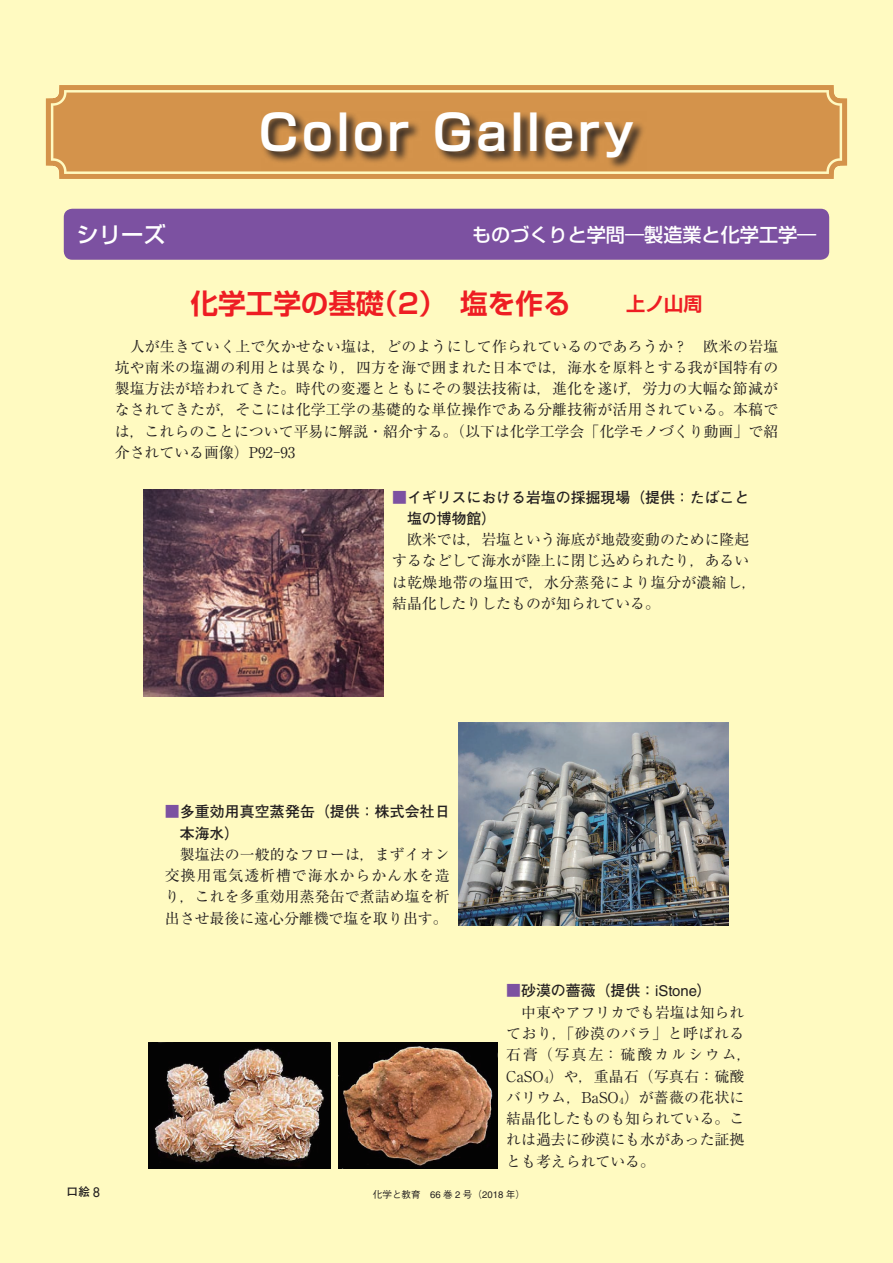
<style>
.page{position:relative;width:893px;height:1263px;background:#fffac1}
.page>*{position:absolute;margin:0;border:0;box-sizing:border-box;transform-origin:0 0}
.t1{font:700 48.9px "Shin Go Pr 6 De";letter-spacing:.075em;color:#fff}
.t2{font:700 27.6px "Shin Go Pr 6 De";color:#ee1d23}
.t3{font:500 22.35px "Shin Go Pr 6";color:#fff}
.t4{font:500 19.2px "Shin Go Pr 6";color:#fff}
.t5{font:14.85px/21.3px "Ryumin Pr 6";color:#231f20;text-align:justify}
.t6{font:700 14.85px/21.3px "Futo Go B101 Pr 6";color:#231f20}
.t7{font:700 11.7px "Futo Go B101 Pr 6";color:#231f20}
.t8{font:500 9.6px "Gothic BBB Pr 6";color:#231f20}
.s1{font-size:19.2px}
.s2{color:#7c51a1}
.s3{font-family:"Helvetica LT Std";font-weight:400}
.s4{font-family:"Futura Std";font-weight:500;font-size:12.75px}
</style>
<div class="page">
<svg style="left:46px;top:85px;width:801px;height:94px;background:#d79c55"></svg>
<svg style="left:261px;top:111px;width:385px;height:59px;background:#ac7840"></svg>
<img style="left:144px;top:489px;width:240px;height:207px">
<img style="left:458px;top:723px;width:270px;height:202px">
<img style="left:149px;top:1042px;width:181px;height:126px">
<img style="left:339px;top:1042px;width:159px;height:126px">
<div style="left:64px;top:209px;width:765px;height:51px;background:#7c51a1;border-radius:9px"></div>
<h1 class="t1" style="left:259px;top:92px;width:377px">Color Gallery</h1>
<h3 class="t3" style="left:77px;top:216px;width:91px">シリーズ</h3>
<p class="t4" style="left:472px;top:218px;width:346px">ものづくりと学問―製造業と化学工学―</p>
<h2 class="t2" style="left:190px;top:281px;width:514px">化学工学の基礎（2）　塩を作る　　<span class="s1">上ノ山周</span></h2>
<p class="t5" style="left:115px;top:334px;width:665px">　人が生きていく上で欠かせない塩は，どのようにして作られているのであろうか？　欧米の岩塩坑や南米の塩湖の利用とは異なり，四方を海で囲まれた日本では，海水を原料とする我が国特有の製塩方法が培われてきた。時代の変遷とともにその製法技術は，進化を遂げ，労力の大幅な節減がなされてきたが，そこには化学工学の基礎的な単位操作である分離技術が活用されている。本稿では，これらのことについて平易に解説・紹介する。（以下は化学工学会「化学モノづくり動画」で紹介されている画像）P92-93</p>
<p class="t6" style="left:407px;top:486px;width:344px;text-indent:-15px"><span class="s2">■</span>イギリスにおける岩塩の採掘現場（提供：たばこと塩の博物館）</p>
<p class="t5" style="left:392px;top:528px;width:366px;text-align:left">　欧米では，岩塩という海底が地殻変動のために隆起するなどして海水が陸上に閉じ込められたり，あるいは乾燥地帯の塩田で，水分蒸発により塩分が濃縮し，結晶化したりしたものが知られている。</p>
<p class="t6" style="left:180px;top:800px;width:272px;text-indent:-15px"><span class="s2">■</span>多重効用真空蒸発缶（提供：株式会社日本海水）</p>
<p class="t5" style="left:165px;top:843px;width:286px">　製塩法の一般的なフローは，まずイオン交換用電気透析槽で海水からかん水を造り，これを多重効用蒸発缶で煮詰め塩を析出させ最後に遠心分離機で塩を取り出す。</p>
<p class="t6" style="left:506px;top:980px;width:207px"><span class="s2">■</span>砂漠の薔薇（提供：<span class="s3">iStone</span>）</p>
<p class="t5" style="left:506px;top:1001px;width:247px;text-align:left">　中東やアフリカでも岩塩は知られており，「砂漠のバラ」と呼ばれる石膏（写真左：硫酸カルシウム，<br>CaSO <sub>4</sub>）や，重晶石（写真右：硫酸バリウム，BaSO <sub>4</sub>）が薔薇の花状に結晶化したものも知られている。これは過去に砂漠にも水があった証拠とも考えられている。</p>
<p class="t7" style="left:66px;top:1183px;width:35px">口絵 <span class="s4">8</span></p>
<p class="t8" style="left:373px;top:1187px;width:154px">化学と教育　<span class="s3">66</span> 巻 <span class="s3">2</span> 号（<span class="s3">2018</span> 年）</p>
</div>
